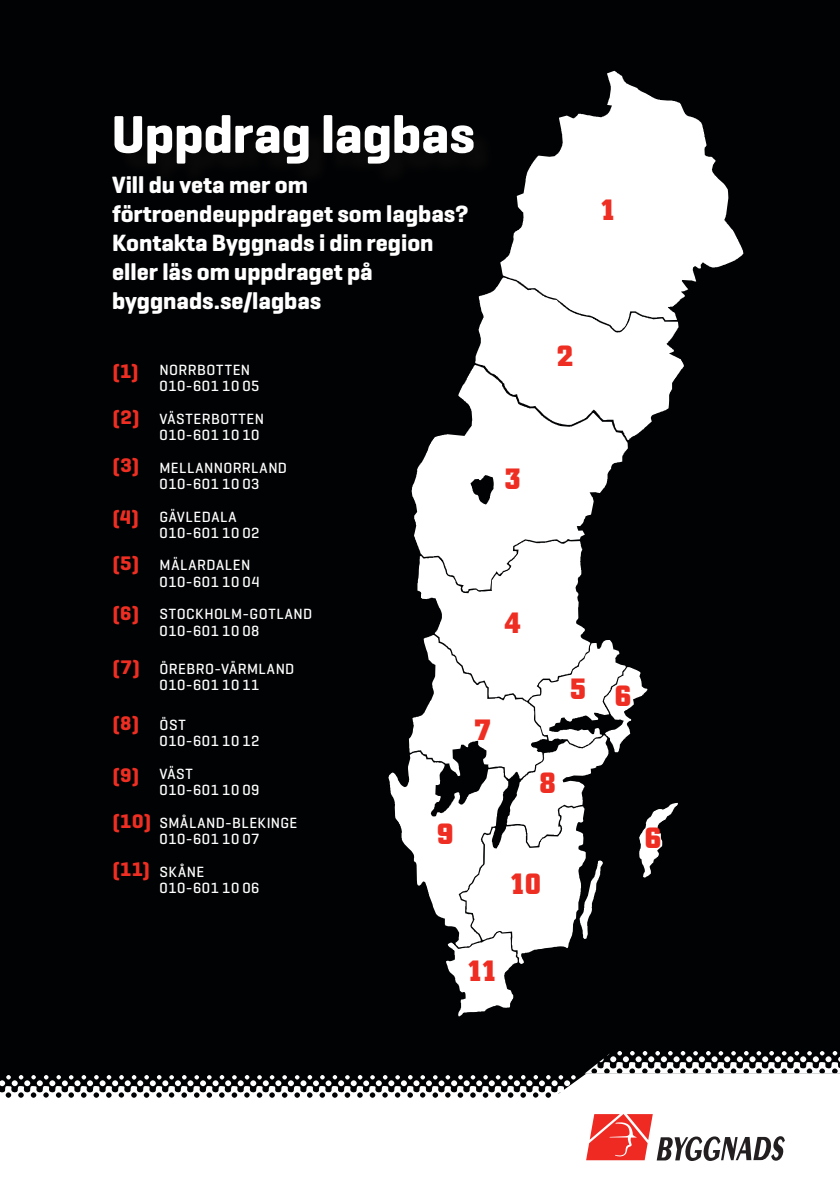
<style>
.page{position:relative;width:840px;height:1191px;background:#fff}
.page>*{position:absolute;margin:0;border:0;box-sizing:border-box;transform-origin:0 0}
.RUBRIK{font:700 54px "Geogrotesque";letter-spacing:-.005em;color:#fff}
.RUBRIK-2{font:700 30px "City BQ";color:#ee2e22}
.t1{font:700 24px/28.8px "Geogrotesque";color:#fff}
.mellanrubrik{font:700 20px "Geogrotesque";color:#ee2e22}
.mellanrubrik-2{font:500 15px "Geogrotesque";letter-spacing:.035em;color:#fff}
</style>
<div class="page">
<div style="left:0;top:0;width:839px;height:1051px;background:#010203"></div>
<div style="left:118px;top:118px;width:378px;height:69px;background:#030405"></div>
<svg style="left:500px;top:71px;width:243px;height:260px"></svg>
<svg style="left:475px;top:277px;width:208px;height:163px"></svg>
<svg style="left:411px;top:365px;width:216px;height:175px"></svg>
<svg style="left:388px;top:540px;width:289px;height:476px"></svg>
<div style="left:584px;top:1049px;width:255px;height:26px;background:#010203"></div>
<svg style="left:0;top:1051px;width:839px;height:110px"></svg>
<p class="RUBRIK" style="left:111px;top:101px;width:364px">Uppdrag lagbas</p>
<p class="t1" style="left:112px;top:171px;width:358px">Vill du veta mer om förtroendeuppdraget som lagbas?<br>Kontakta Byggnads i din region eller läs om uppdraget på byggnads.se/lagbas</p>
<p class="mellanrubrik" style="left:113px;top:359px;width:27px">(1)</p>
<p class="mellanrubrik" style="left:113px;top:405px;width:28px">(2)</p>
<p class="mellanrubrik" style="left:113px;top:453px;width:28px">(3)</p>
<p class="mellanrubrik" style="left:113px;top:505px;width:27px">(4)</p>
<p class="mellanrubrik" style="left:113px;top:551px;width:27px">(5)</p>
<p class="mellanrubrik" style="left:113px;top:601px;width:28px">(6)</p>
<p class="mellanrubrik" style="left:113px;top:655px;width:28px">(7)</p>
<p class="mellanrubrik" style="left:113px;top:711px;width:27px">(8)</p>
<p class="mellanrubrik" style="left:113px;top:763px;width:28px">(9)</p>
<p class="mellanrubrik" style="left:113px;top:809px;width:39px">(10)</p>
<p class="mellanrubrik" style="left:113px;top:857px;width:38px">(11)</p>
<p class="mellanrubrik-2" style="left:159px;top:360px;width:92px">NORRBOTTEN</p>
<p class="mellanrubrik-2" style="left:159px;top:376px;width:101px">010-601 10 05</p>
<p class="mellanrubrik-2" style="left:159px;top:409px;width:106px">VÄSTERBOTTEN</p>
<p class="mellanrubrik-2" style="left:159px;top:425px;width:101px">010-601 10 10</p>
<p class="mellanrubrik-2" style="left:159px;top:458px;width:129px">MELLANNORRLAND</p>
<p class="mellanrubrik-2" style="left:159px;top:474px;width:101px">010-601 10 03</p>
<p class="mellanrubrik-2" style="left:159px;top:507px;width:78px">GÄVLEDALA</p>
<p class="mellanrubrik-2" style="left:159px;top:523px;width:101px">010-601 10 02</p>
<p class="mellanrubrik-2" style="left:159px;top:556px;width:92px">MÄLARDALEN</p>
<p class="mellanrubrik-2" style="left:159px;top:572px;width:101px">010-601 10 04</p>
<p class="mellanrubrik-2" style="left:159px;top:605px;width:154px">STOCKHOLM-GOTLAND</p>
<p class="mellanrubrik-2" style="left:159px;top:621px;width:101px">010-601 10 08</p>
<p class="mellanrubrik-2" style="left:159px;top:659px;width:136px">ÖREBRO-VÄRMLAND</p>
<p class="mellanrubrik-2" style="left:159px;top:676px;width:101px">010-601 10 11</p>
<p class="mellanrubrik-2" style="left:159px;top:715px;width:28px">ÖST</p>
<p class="mellanrubrik-2" style="left:159px;top:731px;width:101px">010-601 10 12</p>
<p class="mellanrubrik-2" style="left:159px;top:764px;width:35px">VÄST</p>
<p class="mellanrubrik-2" style="left:159px;top:780px;width:101px">010-601 10 09</p>
<p class="mellanrubrik-2" style="left:159px;top:813px;width:139px">SMÅLAND-BLEKINGE</p>
<p class="mellanrubrik-2" style="left:159px;top:829px;width:101px">010-601 10 07</p>
<p class="mellanrubrik-2" style="left:159px;top:862px;width:46px">SKÅNE</p>
<p class="mellanrubrik-2" style="left:159px;top:878px;width:101px">010-601 10 06</p>
<p class="RUBRIK-2" style="left:474px;top:712px;width:18px">7</p>
<p class="RUBRIK-2" style="left:437px;top:816px;width:18px">9</p>
<p class="RUBRIK-2" style="left:599px;top:192px;width:18px">1</p>
<p class="RUBRIK-2" style="left:556px;top:338px;width:18px">2</p>
<p class="RUBRIK-2" style="left:504px;top:461px;width:18px">3</p>
<p class="RUBRIK-2" style="left:504px;top:605px;width:18px">4</p>
<p class="RUBRIK-2" style="left:569px;top:671px;width:18px">5</p>
<p class="RUBRIK-2" style="left:614px;top:678px;width:18px">6</p>
<p class="RUBRIK-2" style="left:539px;top:765px;width:18px">8</p>
<p class="RUBRIK-2" style="left:509px;top:866px;width:33px">10</p>
<p class="RUBRIK-2" style="left:644px;top:820px;width:18px">6</p>
<p class="RUBRIK-2" style="left:466px;top:952px;width:32px">11</p>
</div>
